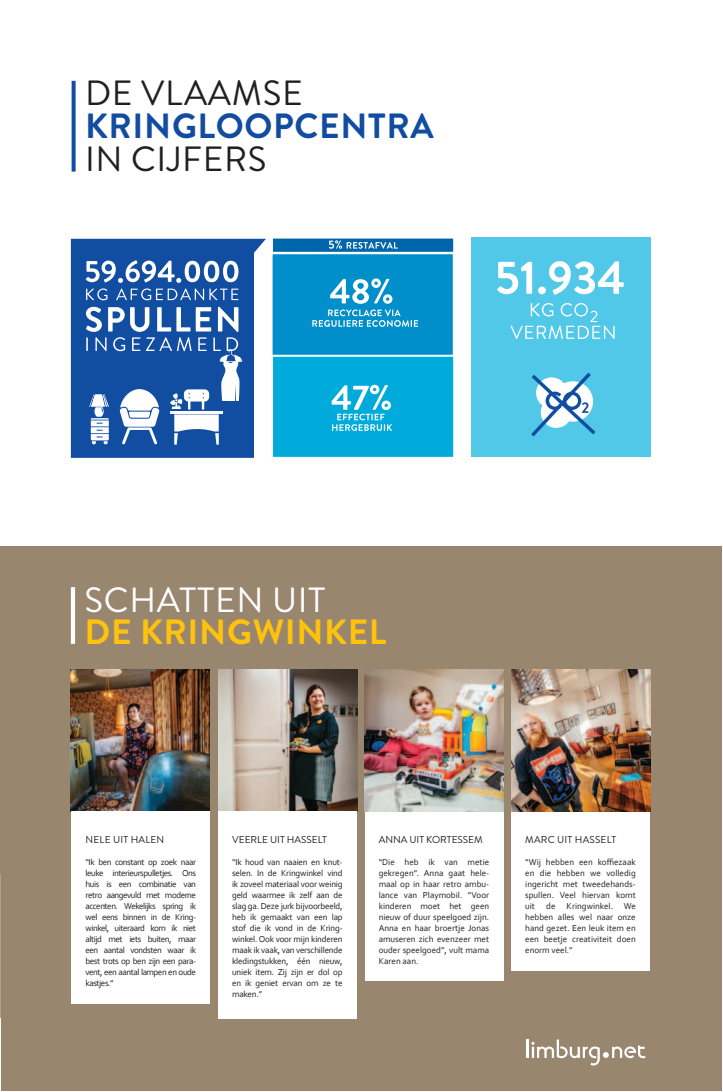
<style>
.page{position:relative;width:723px;height:1092px;background:#fff}
.page>*{position:absolute;margin:0;border:0;box-sizing:border-box;transform-origin:0 0}
.t1{font:35px "Brandon Grotesque";letter-spacing:.02em;color:#231f20}
.t2{font:700 35px "Brandon Grotesque";letter-spacing:.02em;color:#114ca1}
.t3{font:700 35px "Brandon Grotesque";letter-spacing:.02em;color:#ffc20d}
.t4{font:35px "Brandon Grotesque";letter-spacing:.02em;color:#fff}
.t5{font:10px "Brandon Grotesque";color:#231f20}
.t6{font:10px "Brandon Grotesque";letter-spacing:.02em;color:#231f20}
.t7{font:9px/11px "Corbel";letter-spacing:-.01em;color:#231f20;text-align:justify}
</style>
<div class="page">
<div style="left:1px;top:546px;width:721px;height:544px;background:#99866e"></div>
<img style="left:365px;top:669px;width:139px;height:142px">
<img style="left:218px;top:669px;width:139px;height:142px">
<img style="left:511px;top:669px;width:139px;height:142px">
<img style="left:71px;top:669px;width:139px;height:142px">
<div style="left:511px;top:811px;width:139px;height:159px;background:#fff"></div>
<div style="left:71px;top:811px;width:139px;height:192px;background:#fff"></div>
<div style="left:218px;top:811px;width:139px;height:207px;background:#fff"></div>
<div style="left:365px;top:811px;width:139px;height:169px;background:#fff"></div>
<svg style="left:527px;top:1039px;width:119px;height:26px"></svg>
<svg style="left:71px;top:239px;width:195px;height:219px;fill:#114da1"></svg>
<div style="left:471px;top:237px;width:180px;height:219px;background:#51c8e8"></div>
<svg style="left:510px;top:303px;width:104px;height:36px"></svg>
<svg style="left:272px;top:238px;width:182px;height:219px;background:#16a2d3"></svg>
<svg style="left:531px;top:372px;width:64px;height:64px"></svg>
<svg style="left:86px;top:260px;width:152px;height:40px"></svg>
<svg style="left:497px;top:262px;width:35px;height:32px"></svg>
<div style="left:538px;top:286px;width:8px;height:8px;background:#fff;border-radius:50%"></div>
<svg style="left:549px;top:261px;width:75px;height:34px"></svg>
<svg style="left:0;top:874px;width:1px;height:144px"></svg>
<svg style="left:72px;top:81px;width:4px;height:90px"></svg>
<hr style="left:71px;top:587px;width:4px;height:56px;background:#fff">
<svg style="left:86px;top:307px;width:156px;height:137px"></svg>
<h1 class="t1" style="left:85px;top:69px;width:219px">DE VLAAMSE</h1>
<h1 class="t2" style="left:85px;top:102px;width:350px">KRINGLOOPCENTRA</h1>
<h1 class="t1" style="left:85px;top:135px;width:183px">IN CIJFERS</h1>
<h1 class="t4" style="left:85px;top:575px;width:242px">SCHATTEN UIT</h1>
<h1 class="t3" style="left:85px;top:607px;width:304px">DE KRINGWINKEL</h1>
<p class="t6" style="left:86px;top:832px;width:80px">NELE UIT HALEN</p>
<p class="t7" style="left:85px;top:856px;width:112px">“Ik ben constant op zoek naar leuke interieurspulletjes. Ons huis is een combinatie van retro aangevuld met moderne accenten. Wekelijks spring ik wel eens binnen in de Kring&shy;winkel, uiteraard kom ik niet altijd met iets buiten, maar een aantal vondsten waar ik best trots op ben zijn een para - vent, een aantal lampen en oude kastjes.”</p>
<p class="t5" style="left:232px;top:832px;width:96px">VEERLE UIT HASSELT</p>
<p class="t7" style="left:232px;top:856px;width:112px">“Ik houd van naaien en knut&shy;selen. In de Kringwinkel vind ik zoveel materiaal voor weinig geld waarmee ik zelf aan de slag ga. Deze jurk bijvoorbeeld, heb ik gemaakt van een lap stof die ik vond in de Kring&shy;winkel. Ook voor mijn kinderen maak ik vaak, van verschillende kledingstukken, één nieuw, uniek item. Zij zijn er dol op en ik geniet ervan om ze te maken.”</p>
<p class="t5" style="left:379px;top:832px;width:106px">ANNA UIT KORTESSEM</p>
<p class="t7" style="left:379px;top:856px;width:112px">“Die heb ik van metie gekregen”. Anna gaat hele - maal op in haar retro ambu&shy;lance van Playmobil. “Voor kinderen moet het geen nieuw of duur speelgoed zijn.<br>Anna en haar broertje Jonas amuseren zich evenzeer met ouder speelgoed”, vult mama Karen aan.</p>
<p class="t6" style="left:525px;top:832px;width:92px">MARC UIT HASSELT</p>
<p class="t7" style="left:525px;top:856px;width:112px">“Wij hebben een koffiezaak en die hebben we volledig ingericht met tweedehands&shy;spullen. Veel hiervan komt uit de Kringwinkel. We hebben alles wel naar onze hand gezet. Een leuk item en een beetje creativiteit doen enorm veel.”</p>
</div>
